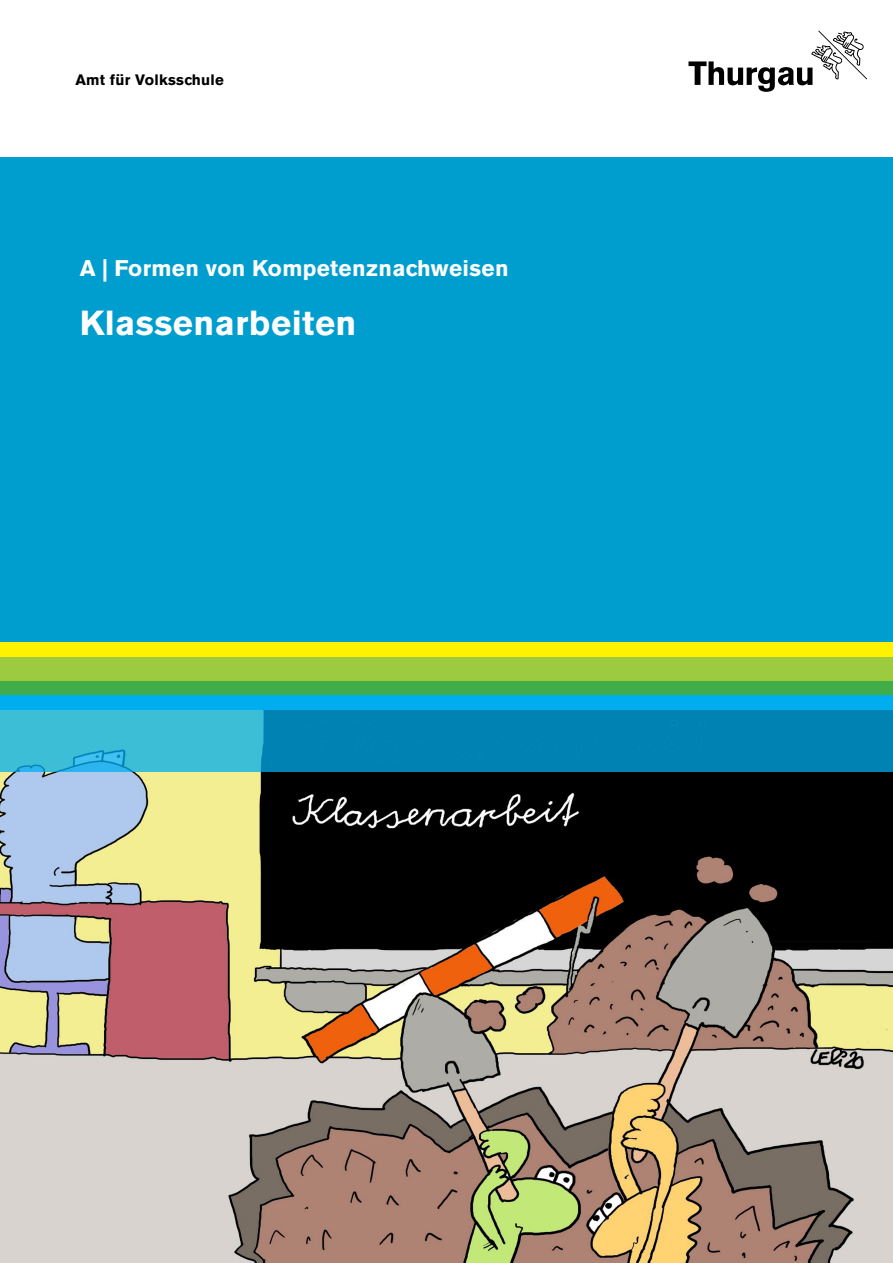
<style>
.page{position:relative;width:893px;height:1263px;background:#fff}
.page>*{position:absolute;margin:0;border:0;box-sizing:border-box;transform-origin:0 0}
.t1{font:700 34.5px "Akzidenz Grotesk BE";letter-spacing:.015em;color:#fff}
.t2{font:700 22.5px "Akzidenz Grotesk BE";letter-spacing:.015em;color:#fff}
.t3{font:700 15px "Akzidenz Grotesk BE";letter-spacing:.02em;color:#000}
</style>
<div class="page">
<div style="left:0;top:157px;width:893px;height:494px;background:#009ecf"></div>
<svg style="left:688px;top:31px;width:179px;height:61px"></svg>
<img style="left:0;top:771px;width:893px;height:492px">
<svg style="left:0;top:710px;width:893px;height:61px;background:#1193bd"></svg>
<div style="left:0;top:642px;width:893px;height:15px;background:#fff200"></div>
<div style="left:0;top:680px;width:893px;height:15px;background:#41ad49"></div>
<div style="left:0;top:657px;width:893px;height:23px;background:#9aca3c"></div>
<div style="left:0;top:695px;width:893px;height:15px;background:#00aeef"></div>
<p class="t3" style="left:75px;top:71px;width:150px">Amt für Volksschule</p>
<p class="t2" style="left:80px;top:255px;width:430px">A | Formen von Kompetenznachweisen</p>
<h1 class="t1" style="left:80px;top:303px;width:278px">Klassenarbeiten</h1>
</div>
